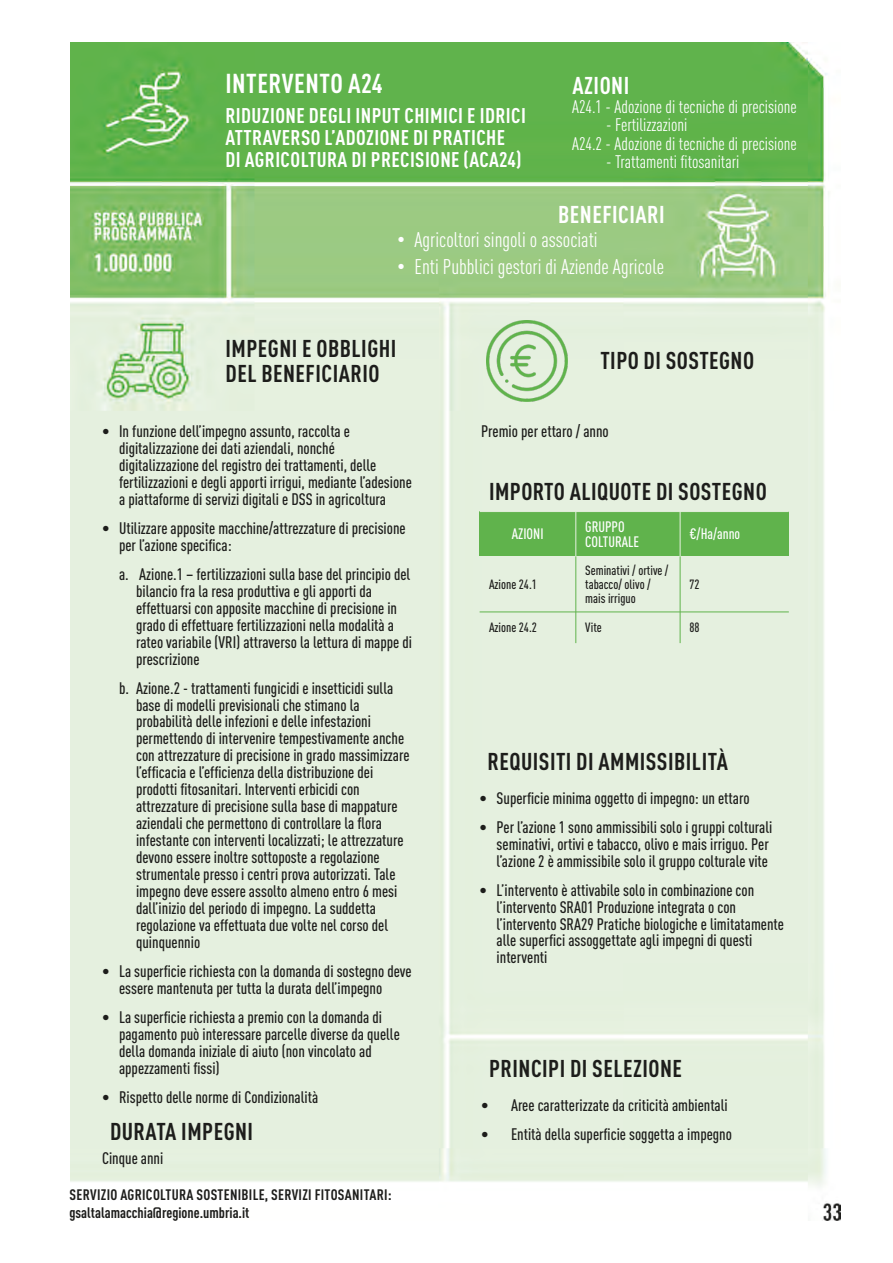
<style>
.page{position:relative;width:893px;height:1263px;background:#fff}
.page>*{position:absolute;margin:0;border:0;box-sizing:border-box;transform-origin:0 0}
.t1{font:700 condensed 27px "DIN Pro";letter-spacing:.02em;color:#fff}
.t2{font:700 condensed 24px/24.8px "DIN Pro";letter-spacing:.02em;color:#1d1d1b}
.t3{font:700 condensed 24px "DIN Pro";letter-spacing:.02em;color:#fff}
.t4{font:700 condensed 21px/21.6px "DIN Pro";letter-spacing:.02em;color:#fff}
.t5{font:condensed 21px "DIN Pro";color:#fff}
.t6{font:condensed 18px/18.5px "DIN Pro";color:#fff}
.t7{font:500 condensed 16.5px/17px "DIN Pro";color:#1d1d1b}
.t8{font:700 condensed 15px/17.4px "DIN Pro";letter-spacing:.02em;color:#1d1d1b}
.t9{font:500 condensed 15px/15.3px "DIN Pro";color:#fff}
.t10{font:500 condensed 13.35px/13.6px "DIN Pro";color:#1d1d1b}
.s1{font-family:"Arial";font-stretch:normal}
</style>
<div class="page">
<img style="left:70px;top:43px;width:770px;height:1178px">
<img style="left:486px;top:320px;width:82px;height:82px">
<div style="left:480px;top:511px;width:309px;height:45px;background:#60b34c"></div>
<hr style="left:575px;top:511px;width:1px;height:45px;background:#e6f1df">
<hr style="left:680px;top:511px;width:1px;height:45px;background:#e6f1df">
<hr style="left:575px;top:556px;width:1px;height:87px;background:#60b34c">
<hr style="left:680px;top:556px;width:1px;height:87px;background:#60b34c">
<hr style="left:480px;top:511px;width:309px;height:1px;background:#e6f1df">
<hr style="left:480px;top:611px;width:309px;height:1px;background:#60b34c">
<h1 class="t1" style="left:225px;top:74px;width:159px">INTERVENTO A24</h1>
<p class="t4" style="left:225px;top:107px;width:302px">RIDUZIONE DEGLI INPUT CHIMICI E IDRICI<br>ATTRAVERSO L’ADOZIONE DI PRATICHE<br>DI AGRICOLTURA DI PRECISIONE (ACA24)</p>
<h2 class="t3" style="left:572px;top:77px;width:58px">AZIONI</h2>
<p class="t6" style="left:572px;top:99px;width:226px">A24.1 - Adozione di tecniche di precisione</p>
<p class="t6" style="left:572px;top:118px;width:226px;text-indent:34px">- Fertilizzazioni<br>A24.2 - Adozione di tecniche di precisione</p>
<p class="t6" style="left:606px;top:155px;width:135px">- Trattamenti fitosanitari</p>
<h2 class="t3" style="left:558px;top:206px;width:108px">BENEFICIARI</h2>
<p class="t5" style="left:397px;top:232px;width:202px"><span class="s1">•</span> Agricoltori singoli o associati</p>
<p class="t5" style="left:397px;top:259px;width:268px"><span class="s1">•</span> Enti Pubblici gestori di Aziende Agricole</p>
<h2 class="t2" style="left:226px;top:339px;width:172px">IMPEGNI E OBBLIGHI<br>DEL BENEFICIARIO</h2>
<p class="t7" style="left:119px;top:424px;width:294px;text-indent:-17px">• In funzione dell’impegno assunto, raccolta e digitalizzazione dei dati aziendali, nonché digitalizzazione del registro dei trattamenti, delle fertilizzazioni e degli apporti irrigui, mediante l’adesione a piattaforme di servizi digitali e DSS in agricoltura</p>
<p class="t7" style="left:119px;top:521px;width:288px;text-indent:-17px">• Utilizzare apposite macchine/attrezzature di precisione per l’azione specifica:</p>
<p class="t7" style="left:136px;top:567px;width:277px;text-indent:-17px">a. Azione.1 – fertilizzazioni sulla base del principio del bilancio fra la resa produttiva e gli apporti da effettuarsi con apposite macchine di precisione in grado di effettuare fertilizzazioni nella modalità a rateo variabile (VRI) attraverso la lettura di mappe di prescrizione</p>
<p class="t7" style="left:136px;top:681px;width:275px;text-indent:-17px">b. Azione.2 - trattamenti fungicidi e insetticidi sulla base di modelli previsionali che stimano la probabilità delle infezioni e delle infestazioni permettendo di intervenire tempestivamente anche con attrezzature di precisione in grado massimizzare l’efficacia e l’efficienza della distribuzione dei prodotti fitosanitari. Interventi erbicidi con attrezzature di precisione sulla base di mappature aziendali che permettono di controllare la flora infestante con interventi localizzati; le attrezzature devono essere inoltre sottoposte a regolazione strumentale presso i centri prova autorizzati. Tale impegno deve essere assolto almeno entro 6 mesi dall’inizio del periodo di impegno. La suddetta regolazione va effettuata due volte nel corso del quinquennio</p>
<p class="t7" style="left:119px;top:964px;width:294px;text-indent:-17px">• La superficie richiesta con la domanda di sostegno deve essere mantenuta per tutta la durata dell’impegno</p>
<p class="t7" style="left:119px;top:1010px;width:282px;text-indent:-17px">• La superficie richiesta a premio con la domanda di pagamento può interessare parcelle diverse da quelle della domanda iniziale di aiuto (non vincolato ad appezzamenti fissi)</p>
<p class="t7" style="left:102px;top:1090px;width:218px">• Rispetto delle norme di Condizionalità</p>
<h2 class="t2" style="left:110px;top:1122px;width:145px">DURATA IMPEGNI</h2>
<p class="t7" style="left:102px;top:1151px;width:63px">Cinque anni</p>
<p class="t8" style="left:69px;top:1187px;width:324px">SERVIZIO AGRICOLTURA SOSTENIBILE, SERVIZI FITOSANITARI: gsaltalamacchia@regione.umbria.it</p>
<h2 class="t2" style="left:600px;top:351px;width:155px">TIPO DI SOSTEGNO</h2>
<p class="t7" style="left:481px;top:424px;width:129px">Premio per ettaro / anno</p>
<h2 class="t2" style="left:489px;top:481px;width:279px">IMPORTO ALIQUOTE DI SOSTEGNO</h2>
<p class="t9" style="left:512px;top:528px;width:33px">AZIONI</p>
<p class="t9" style="left:585px;top:520px;width:56px">GRUPPO<br>COLTURALE</p>
<p class="t9" style="left:689px;top:528px;width:52px">€/Ha/anno</p>
<p class="t10" style="left:489px;top:579px;width:49px">Azione 24.1</p>
<p class="t10" style="left:585px;top:565px;width:85px">Seminativi / ortive / tabacco/ olivo / mais irriguo</p>
<p class="t10" style="left:689px;top:579px;width:12px">72</p>
<p class="t10" style="left:489px;top:622px;width:49px">Azione 24.2</p>
<p class="t10" style="left:585px;top:622px;width:18px">Vite</p>
<p class="t10" style="left:689px;top:622px;width:12px">88</p>
<h2 class="t2" style="left:488px;top:751px;width:242px">REQUISITI DI AMMISSIBILITÀ</h2>
<p class="t7" style="left:480px;top:791px;width:271px">• Superficie minima oggetto di impegno: un ettaro</p>
<p class="t7" style="left:497px;top:820px;width:277px;text-indent:-17px">• Per l’azione 1 sono ammissibili solo i gruppi colturali seminativi, ortivi e tabacco, olivo e mais irriguo. Per l’azione 2 è ammissibile solo il gruppo colturale vite</p>
<p class="t7" style="left:497px;top:883px;width:289px;text-indent:-17px">• L’intervento è attivabile solo in combinazione con l’intervento SRA01 Produzione integrata o con l’intervento SRA29 Pratiche biologiche e limitatamente alle superfici assoggettate agli impegni di questi interventi</p>
<h2 class="t2" style="left:489px;top:1058px;width:194px">PRINCIPI DI SELEZIONE</h2>
<p class="t7" style="left:481px;top:1098px;width:248px">• Aree caratterizzate da criticità ambientali</p>
<p class="t7" style="left:481px;top:1127px;width:252px">• Entità della superficie soggetta a impegno</p>
</div>
